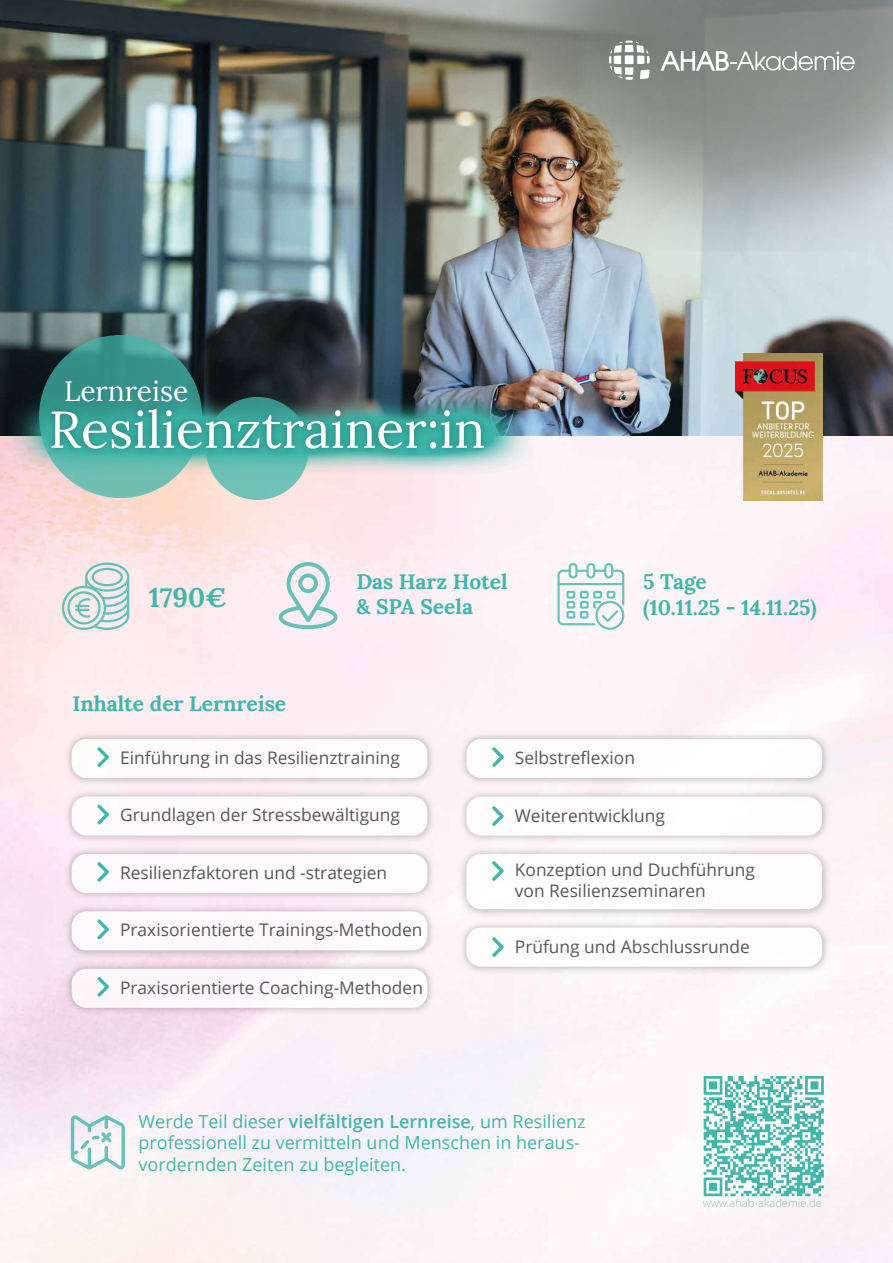
<style>
.page{position:relative;width:893px;height:1263px;background:#fff}
.page>*{position:absolute;margin:0;border:0;box-sizing:border-box;transform-origin:0 0}
.t1{font:51.6px "Lora";color:#fff}
.t2{font:28.2px "Lora";color:#fff}
.t3{font:700 27px "Lora";color:#40b7a9}
.t4{font:700 21px/26.1px "Lora";color:#40b7a9}
.t5{font:700 21px "Lora";color:#41b7a9}
.t6{font:18px/21.6px "Open Sans";color:#42b7aa}
.t7{font:17.4px/20.9px "Open Sans";color:#575756}
.t8{font:300 11.1px "Open Sans";color:#89c1b0}
.s1{font-weight:600}
</style>
<div class="page">
<img style="left:0;top:0;width:893px;height:437px">
<svg style="left:39px;top:335px;width:163px;height:163px;background:#469e94"></svg>
<div style="left:206px;top:397px;width:103px;height:103px;background:#70c2b7;border-radius:50%"></div>
<img style="left:7px;top:390px;width:528px;height:84px">
<img style="left:37px;top:392px;width:460px;height:81px">
<img style="left:62px;top:729px;width:376px;height:57px">
<div style="left:72px;top:739px;width:355px;height:39px;background:#fff;border-radius:15px"></div>
<svg style="left:97px;top:747px;width:12px;height:20px"></svg>
<img style="left:62px;top:786px;width:376px;height:58px">
<div style="left:72px;top:796px;width:355px;height:39px;background:#fff;border-radius:15px"></div>
<svg style="left:97px;top:804px;width:12px;height:20px"></svg>
<img style="left:62px;top:844px;width:376px;height:57px">
<div style="left:72px;top:854px;width:355px;height:39px;background:#fff;border-radius:15px"></div>
<svg style="left:97px;top:862px;width:12px;height:20px"></svg>
<img style="left:62px;top:901px;width:376px;height:58px">
<div style="left:72px;top:911px;width:355px;height:39px;background:#fff;border-radius:15px"></div>
<svg style="left:97px;top:919px;width:12px;height:20px"></svg>
<img style="left:62px;top:959px;width:376px;height:60px">
<div style="left:72px;top:969px;width:355px;height:39px;background:#fdf8fb;border-radius:15px"></div>
<svg style="left:97px;top:977px;width:12px;height:20px"></svg>
<div style="left:466px;top:739px;width:356px;height:39px;background:#fff;border-radius:15px"></div>
<svg style="left:492px;top:747px;width:12px;height:20px"></svg>
<div style="left:466px;top:796px;width:356px;height:40px;background:#fff;border-radius:15px"></div>
<svg style="left:492px;top:806px;width:12px;height:20px"></svg>
<div style="left:466px;top:854px;width:356px;height:55px;background:#fff;border-radius:15px"></div>
<svg style="left:492px;top:861px;width:12px;height:20px"></svg>
<img style="left:456px;top:918px;width:377px;height:59px">
<div style="left:466px;top:927px;width:356px;height:40px;background:#fff;border-radius:15px"></div>
<svg style="left:492px;top:937px;width:12px;height:20px"></svg>
<img style="left:735px;top:354px;width:88px;height:147px">
<img style="left:498px;top:0;width:395px;height:251px">
<svg style="left:661px;top:51px;width:194px;height:20px"></svg>
<svg style="left:609px;top:41px;width:41px;height:39px"></svg>
<svg style="left:71px;top:1115px;width:54px;height:54px"></svg>
<svg style="left:557px;top:563px;width:67px;height:67px"></svg>
<svg style="left:279px;top:562px;width:59px;height:67px;background:#d0dfe2"></svg>
<svg style="left:62px;top:562px;width:67px;height:68px;background:#ccdcd9"></svg>
<svg style="left:701px;top:1075px;width:125px;height:122px"></svg>
<h2 class="t2" style="left:64px;top:370px;width:126px">Lernreise</h2>
<h1 class="t1" style="left:49px;top:390px;width:438px">Resilienztrainer:in</h1>
<h3 class="t3" style="left:149px;top:574px;width:80px">1790€</h3>
<p class="t4" style="left:356px;top:567px;width:153px;line-height:25.2px">Das Harz Hotel &amp; SPA Seela</p>
<p class="t4" style="left:643px;top:566px;width:175px">5 Tage<br>(10.11.25 - 14.11.25)</p>
<p class="t5" style="left:73px;top:685px;width:215px">Inhalte der Lernreise</p>
<p class="t7" style="left:120px;top:747px;width:281px">Einführung in das Resilienztraining</p>
<p class="t7" style="left:515px;top:747px;width:122px">Selbstreflexion</p>
<p class="t7" style="left:120px;top:804px;width:281px">Grundlagen der Stressbewältigung</p>
<p class="t7" style="left:120px;top:862px;width:268px">Resilienzfaktoren und -strategien</p>
<p class="t7" style="left:120px;top:919px;width:304px">Praxisorientierte Trainings-Methoden</p>
<p class="t7" style="left:120px;top:976px;width:304px">Praxisorientierte Coaching-Methoden</p>
<p class="t7" style="left:515px;top:804px;width:152px">Weiterentwicklung</p>
<p class="t7" style="left:515px;top:859px;width:242px">Konzeption und Duchführung von Resilienzseminaren</p>
<p class="t7" style="left:515px;top:935px;width:237px">Prüfung und Abschlussrunde</p>
<p class="t6" style="left:139px;top:1110px;width:448px">Werde Teil dieser <span class="s1">vielfältigen Lernreise</span>, um Resilienz professionell zu vermitteln und Menschen in heraus&shy;vordernden Zeiten zu begleiten.</p>
<p class="t8" style="left:703px;top:1195px;width:121px">www.ahab-akademie.de</p>
</div>
